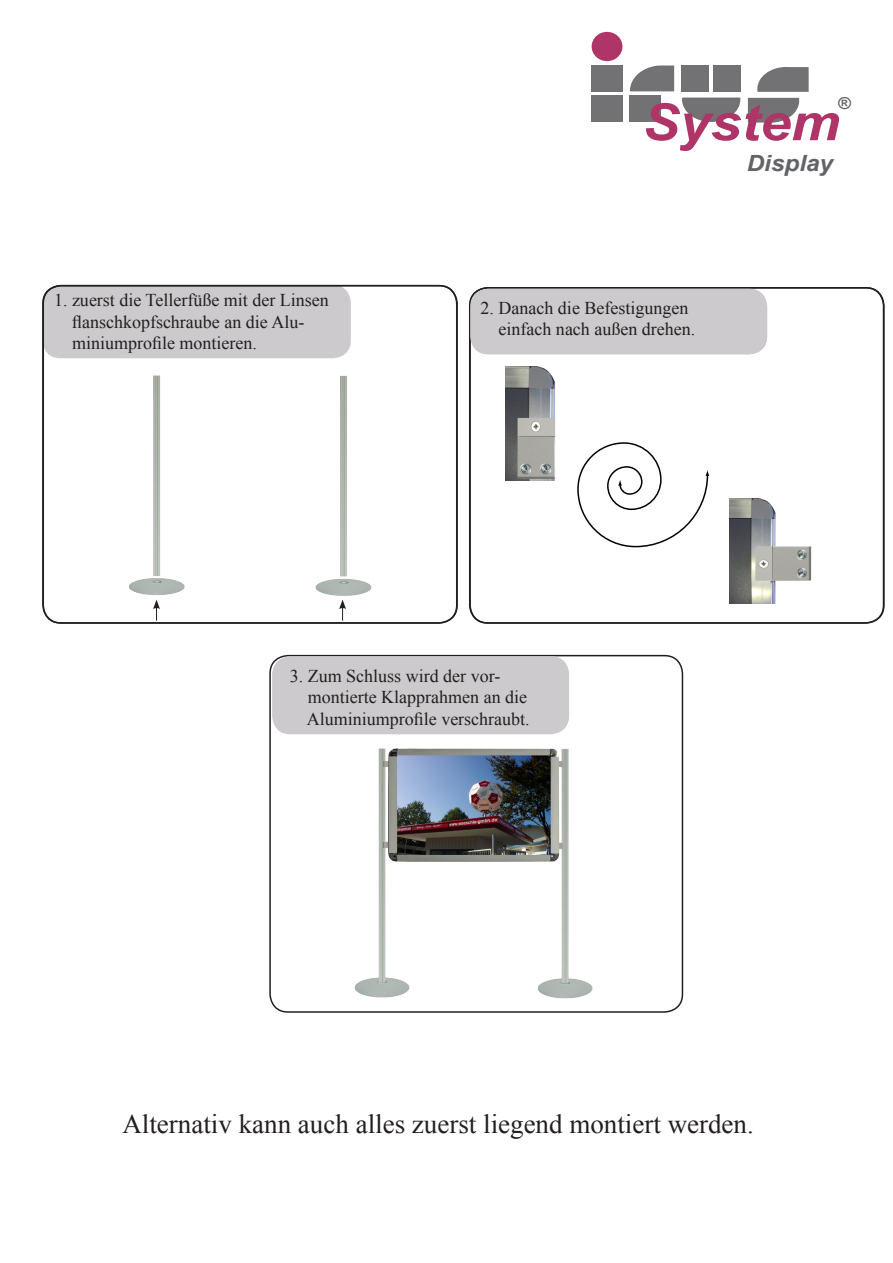
<style>
.page{position:relative;width:893px;height:1263px;background:#fff}
.page>*{position:absolute;margin:0;border:0;box-sizing:border-box;transform-origin:0 0}
.t1{font:italic 700 51.3px "Arial";color:#af3467;scale:1.09 1}
.t2{font:27px "Times New Roman";color:#231f20}
.t3{font:italic 700 22.35px "Arial";color:#626366;scale:1.09 1}
.t4{font:18px "Times New Roman";color:#231f20}
.t5{font:italic 700 16.5px "Arial";color:#626366;scale:1.05 1}
</style>
<div class="page">
<div style="left:43px;top:285px;width:308px;height:73px;background:#cccacc;border-radius:18px"></div>
<div style="left:42px;top:285px;width:415px;height:339px;border:2px solid #231f20;border-radius:18px"></div>
<div style="left:469px;top:287px;width:415px;height:337px;border:2px solid #231f20;border-radius:18px"></div>
<div style="left:470px;top:289px;width:297px;height:65px;background:#cccacc;border-radius:18px"></div>
<img style="left:129px;top:375px;width:243px;height:221px">
<svg style="left:153px;top:600px;width:7px;height:21px"></svg>
<svg style="left:339px;top:600px;width:7px;height:21px"></svg>
<img style="left:350px;top:734px;width:243px;height:265px">
<img style="left:729px;top:499px;width:83px;height:104px">
<img style="left:505px;top:367px;width:51px;height:113px">
<svg style="left:577px;top:442px;width:132px;height:106px"></svg>
<div style="left:269px;top:655px;width:414px;height:358px;border:2px solid #231f20;border-radius:18px"></div>
<div style="left:272px;top:657px;width:297px;height:77px;background:#cccacc;border-radius:18px"></div>
<div style="left:592px;top:32px;width:30px;height:29px;background:#af3467;border-radius:50%"></div>
<div style="left:591px;top:65px;width:31px;height:26px;background:#727275"></div>
<div style="left:591px;top:95px;width:31px;height:27px;background:#727275"></div>
<svg style="left:630px;top:65px;width:44px;height:26px"></svg>
<div style="left:629px;top:95px;width:32px;height:27px;background:#727275"></div>
<div style="left:682px;top:65px;width:27px;height:27px;background:#727275"></div>
<div style="left:714px;top:65px;width:27px;height:27px;background:#727275"></div>
<svg style="left:682px;top:98px;width:58px;height:24px"></svg>
<svg style="left:748px;top:98px;width:51px;height:25px"></svg>
<svg style="left:757px;top:67px;width:52px;height:25px"></svg>
<p class="t4" style="left:54px;top:288px;width:276px">1. zuerst die Tellerfüße mit der Linsen</p>
<p class="t4" style="left:72px;top:309px;width:234px">flanschkopfschraube an die Alu-</p>
<p class="t4" style="left:72px;top:331px;width:187px">miniumprofile montieren.</p>
<p class="t1" style="left:642px;top:89px;width:183px">System</p>
<p class="t5" style="left:837px;top:92px;width:14px">®</p>
<p class="t3" style="left:747px;top:149px;width:81px">Display</p>
<p class="t4" style="left:480px;top:296px;width:209px">2. Danach die Befestigungen</p>
<p class="t4" style="left:498px;top:317px;width:198px">einfach nach außen drehen.</p>
<p class="t4" style="left:290px;top:663px;width:212px">3. Zum Schluss wird der vor-</p>
<p class="t4" style="left:308px;top:685px;width:221px">montierte Klapprahmen an die</p>
<p class="t4" style="left:307px;top:707px;width:224px">Aluminiumprofile verschraubt.</p>
<p class="t2" style="left:122px;top:1106px;width:633px">Alternativ kann auch alles zuerst liegend montiert werden.</p>
</div>
